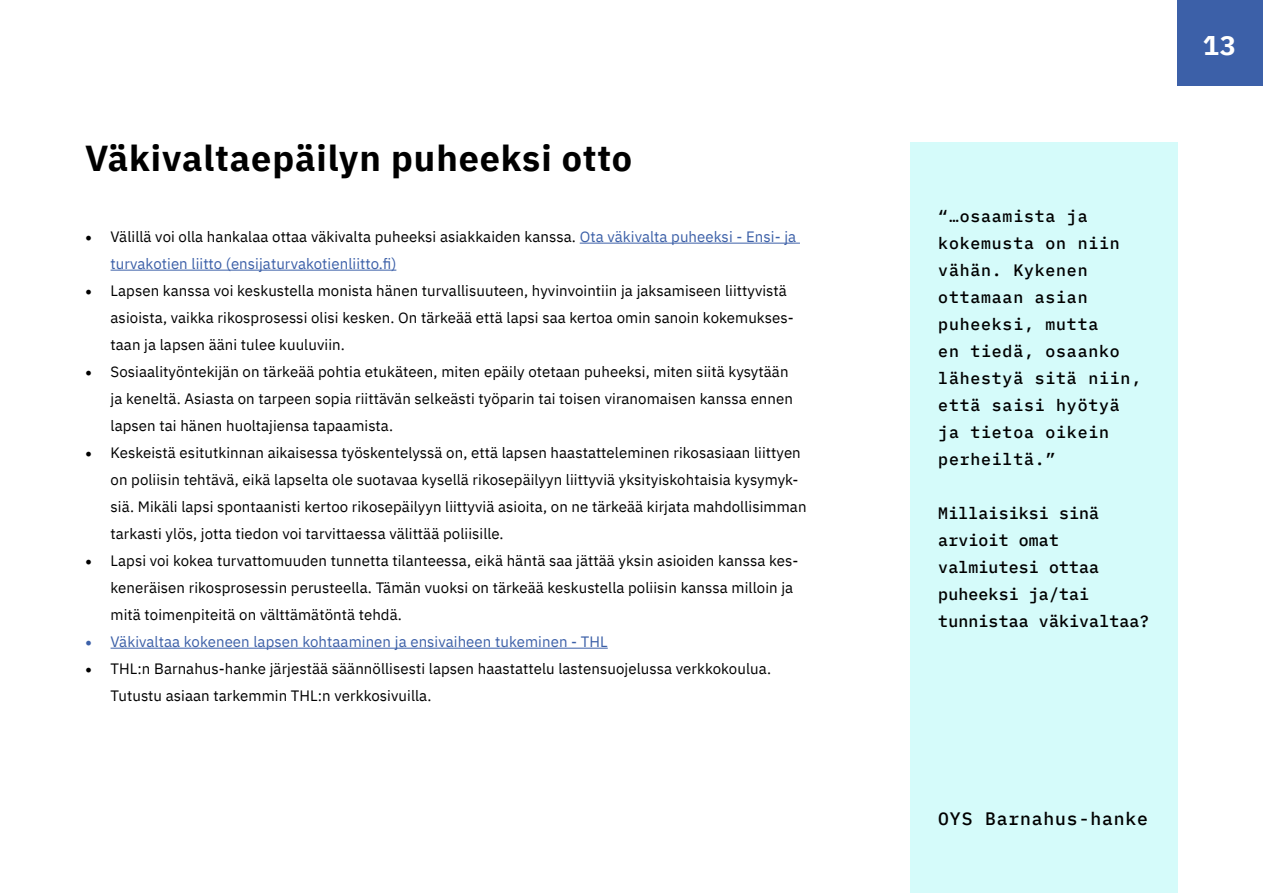
<style>
.page{position:relative;width:1263px;height:893px;background:#fff}
.page>*{position:absolute;margin:0;border:0;box-sizing:border-box;transform-origin:0 0}
.t1{font:700 36px "IBM Plex Sans";letter-spacing:.025em;color:#000}
.t2{font:700 27px "IBM Plex Sans";color:#fff}
.t3{font:500 18px "IBM Plex Mono";letter-spacing:.05em;color:#000}
.t4{font:500 16.5px/27px "IBM Plex Mono";letter-spacing:.05em;color:#000}
.t5{font:500 16.5px/27px "IBM Plex Mono";letter-spacing:.01em;color:#000}
.t6{font:15px/27px "IBM Plex Sans";letter-spacing:.005em;color:#000}
.t7{font:15px/27px "IBM Plex Sans";letter-spacing:.005em;color:#3c60a8}
.s1{font-family:"Minion Pro";font-size:18px;color:#000}
.s2{color:#000}
.s3{font-family:"Minion Pro";font-size:18px}
</style>
<div class="page">
<div style="left:1178px;top:0;width:85px;height:85px;background:#3c60a8"></div>
<hr style="left:580px;top:243px;width:220px;height:1px;background:#3c60a8">
<hr style="left:111px;top:270px;width:285px;height:1px;background:#3c60a8">
<hr style="left:111px;top:648px;width:497px;height:1px;background:#3c60a8">
<div style="left:910px;top:143px;width:268px;height:750px;background:#d5fbfa"></div>
<h1 class="t1" style="left:85px;top:129px;width:549px">Väkivaltaepäilyn puheeksi otto</h1>
<p class="t7" style="left:111px;top:222px;width:687px;text-indent:-26px"><span class="s1">•</span> <span class="s2">Välillä voi olla hankalaa ottaa väkivalta puheeksi asiakkaiden kanssa.</span> Ota väkivalta puheeksi - Ensi- ja turvakotien liitto (ensijaturvakotienliitto.fi)</p>
<p class="t6" style="left:111px;top:276px;width:685px;text-indent:-26px"><span class="s3">•</span> Lapsen kanssa voi keskustella monista hänen turvallisuuteen, hyvinvointiin ja jaksamiseen liittyvistä asioista, vaikka rikosprosessi olisi kesken. On tärkeää että lapsi saa kertoa omin sanoin kokemukses&shy;taan ja lapsen ääni tulee kuuluviin.</p>
<p class="t6" style="left:111px;top:357px;width:684px;text-indent:-26px"><span class="s3">•</span> Sosiaalityöntekijän on tärkeää pohtia etukäteen, miten epäily otetaan puheeksi, miten siitä kysytään ja keneltä. Asiasta on tarpeen sopia riittävän selkeästi työparin tai toisen viranomaisen kanssa ennen lapsen tai hänen huoltajiensa tapaamista.</p>
<p class="t6" style="left:111px;top:438px;width:697px;text-indent:-26px"><span class="s3">•</span> Keskeistä esitutkinnan aikaisessa työskentelyssä on, että lapsen haastatteleminen rikosasiaan liittyen on poliisin tehtävä, eikä lapselta ole suotavaa kysellä rikosepäilyyn liittyviä yksityiskohtaisia kysymyk&shy;siä. Mikäli lapsi spontaanisti kertoo rikosepäilyyn liittyviä asioita, on ne tärkeää kirjata mahdollisimman tarkasti ylös, jotta tiedon voi tarvittaessa välittää poliisille.</p>
<p class="t6" style="left:111px;top:546px;width:689px;text-indent:-26px"><span class="s3">•</span> Lapsi voi kokea turvattomuuden tunnetta tilanteessa, eikä häntä saa jättää yksin asioiden kanssa kes&shy;keneräisen rikosprosessin perusteella. Tämän vuoksi on tärkeää keskustella poliisin kanssa milloin ja mitä toimenpiteitä on välttämätöntä tehdä.</p>
<p class="t7" style="left:85px;top:627px;width:524px"><span class="s3">•</span> Väkivaltaa kokeneen lapsen kohtaaminen ja ensivaiheen tukeminen - THL</p>
<p class="t6" style="left:111px;top:654px;width:662px;text-indent:-26px"><span class="s3">•</span> THL:n Barnahus-hanke järjestää säännöllisesti lapsen haastattelu lastensuojelussa verkkokoulua.<br>Tutustu asiaan tarkemmin THL:n verkkosivuilla.</p>
<h2 class="t2" style="left:1203px;top:24px;width:35px">13</h2>
<p class="t4" style="left:938px;top:201px;width:204px">“…osaamista ja kokemusta on niin vähän. Kykenen ottamaan asian puheeksi, mutta<br>en tiedä, osaanko lähestyä sitä niin, että saisi hyötyä ja tietoa oikein perheiltä.”</p>
<p class="t5" style="left:938px;top:498px;width:213px">Millaisiksi sinä arvioit omat valmiutesi ottaa puheeksi ja/tai tunnistaa väkivaltaa?</p>
<p class="t3" style="left:938px;top:805px;width:211px">OYS Barnahus-hanke</p>
</div>
